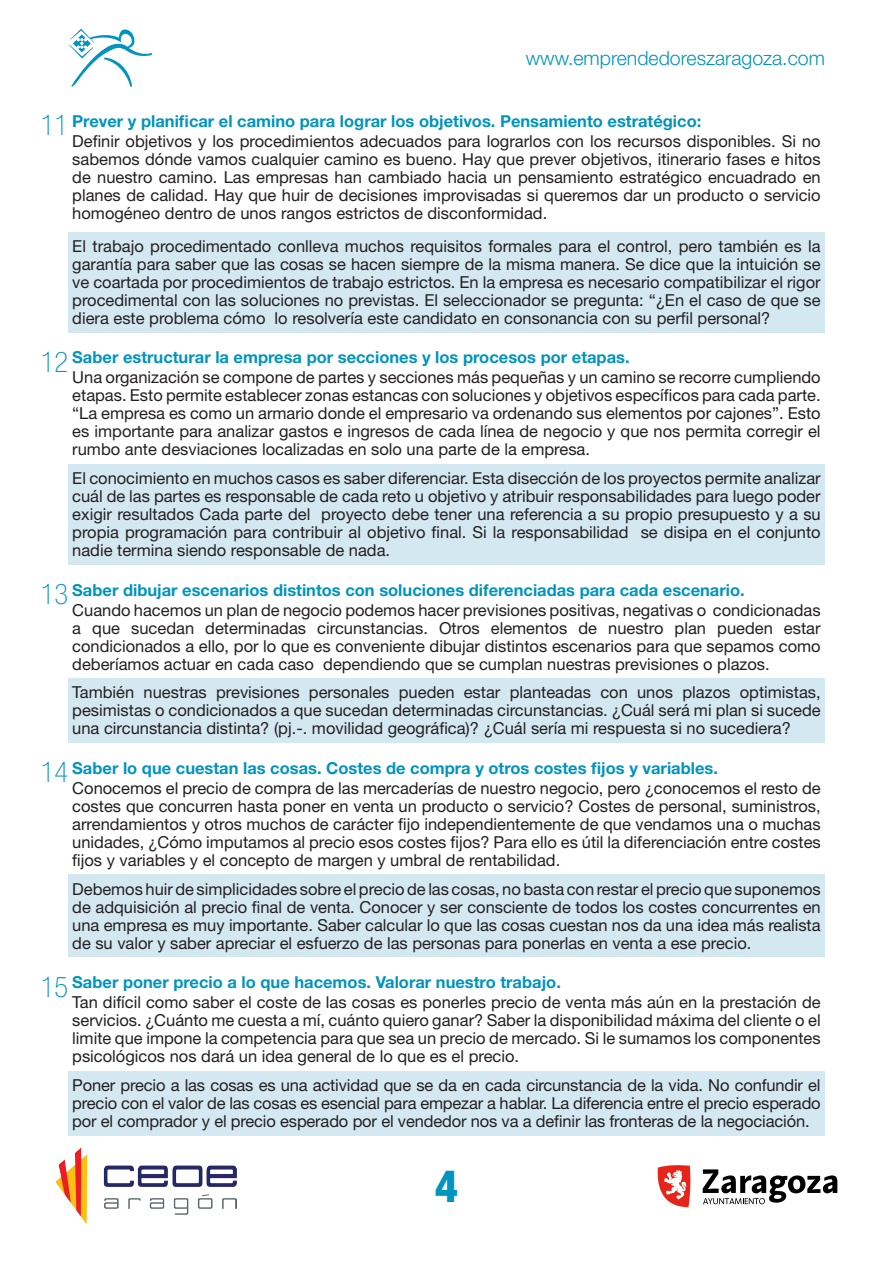
<style>
.page{position:relative;width:893px;height:1263px;background:#fff}
.page>*{position:absolute;margin:0;border:0;box-sizing:border-box;transform-origin:0 0}
.t1{font:800 condensed 45px "Helvetica Neue LT Std";color:#0094be}
.Número_Habilidades{font:100 condensed 28.5px "Helvetica Neue LT Std";color:#0094be}
.t2{font:300 19.5px "Helvetica Neue LT Std";color:#0094be}
.Texto_General{font:16.5px/18px "Helvetica Neue LT Std";color:#231f20;text-align:justify}
.Título_Habilidades{font:700 16.5px "Helvetica Neue LT Std";color:#0094be}
</style>
<div class="page">
<svg style="left:69px;top:29px;width:83px;height:58px"></svg>
<svg style="left:657px;top:1165px;width:34px;height:42px"></svg>
<svg style="left:703px;top:1169px;width:134px;height:35px"></svg>
<img style="left:55px;top:1148px;width:181px;height:77px">
<div style="left:68px;top:232px;width:757px;height:101px;background:#d4e8f2"></div>
<div style="left:68px;top:464px;width:757px;height:101px;background:#d4e8f2"></div>
<div style="left:68px;top:678px;width:757px;height:65px;background:#d4e8f2"></div>
<div style="left:68px;top:874px;width:757px;height:83px;background:#d4e8f2"></div>
<div style="left:68px;top:1070px;width:757px;height:65px;background:#d4e8f2"></div>
<p class="t2" style="left:526px;top:46px;width:301px">www.emprendedoreszaragoza.com</p>
<p class="Número_Habilidades" style="left:41px;top:109px;width:29px">11</p>
<p class="Título_Habilidades" style="left:72px;top:110px;width:631px">Prever y planificar el camino para lograr los objetivos. Pensamiento estratégico:</p>
<p class="Texto_General" style="left:72px;top:132px;width:750px">Definir objetivos y los procedimientos adecuados para lograrlos con los recursos disponibles. Si no sabemos dónde vamos cualquier camino es bueno. Hay que prever objetivos, itinerario fases e hitos de nuestro camino. Las empresas han cambiado hacia un pensamiento estratégico encuadrado en planes de calidad. Hay que huir de decisiones improvisadas si queremos dar un producto o servicio homogéneo dentro de unos rangos estrictos de disconformidad.</p>
<p class="Texto_General" style="left:72px;top:237px;width:750px">El trabajo procedimentado conlleva muchos requisitos formales para el control, pero también es la garantía para saber que las cosas se hacen siempre de la misma manera. Se dice que la intuición se ve coartada por procedimientos de trabajo estrictos. En la empresa es necesario compatibilizar el rigor procedimental con las soluciones no previstas. El seleccionador se pregunta: “¿En el caso de que se diera este problema cómo lo resolvería este candidato en consonancia con su perfil personal?</p>
<p class="Título_Habilidades" style="left:72px;top:347px;width:559px">Saber estructurar la empresa por secciones y los procesos por etapas.</p>
<p class="Texto_General" style="left:72px;top:368px;width:750px">Una organización se compone de partes y secciones más pequeñas y un camino se recorre cumpliendo etapas. Esto permite establecer zonas estancas con soluciones y objetivos específicos para cada parte. “La empresa es como un armario donde el empresario va ordenando sus elementos por cajones”. Esto es importante para analizar gastos e ingresos de cada línea de negocio y que nos permita corregir el rumbo ante desviaciones localizadas en solo una parte de la empresa.</p>
<p class="Texto_General" style="left:72px;top:469px;width:750px">El conocimiento en muchos casos es saber diferenciar. Esta disección de los proyectos permite analizar cuál de las partes es responsable de cada reto u objetivo y atribuir responsabilidades para luego poder exigir resultados Cada parte del proyecto debe tener una referencia a su propio presupuesto y a su propia programación para contribuir al objetivo final. Si la responsabilidad se disipa en el conjunto nadie termina siendo responsable de nada.</p>
<p class="Título_Habilidades" style="left:72px;top:579px;width:674px">Saber dibujar escenarios distintos con soluciones diferenciadas para cada escenario.</p>
<p class="Texto_General" style="left:72px;top:601px;width:750px">Cuando hacemos un plan de negocio podemos hacer previsiones positivas, negativas o condicionadas a que sucedan determinadas circunstancias. Otros elementos de nuestro plan pueden estar condicionados a ello, por lo que es conveniente dibujar distintos escenarios para que sepamos como deberíamos actuar en cada caso dependiendo que se cumplan nuestras previsiones o plazos.</p>
<p class="Texto_General" style="left:72px;top:683px;width:750px">También nuestras previsiones personales pueden estar planteadas con unos plazos optimistas, pesimistas o condicionados a que sucedan determinadas circunstancias. ¿Cuál será mi plan si sucede una circunstancia distinta? (pj.-. movilidad geográfica)? ¿Cuál sería mi respuesta si no sucediera?</p>
<p class="Título_Habilidades" style="left:72px;top:758px;width:647px">Saber lo que cuestan las cosas. Costes de compra y otros costes fijos y variables.</p>
<p class="Texto_General" style="left:72px;top:779px;width:750px">Conocemos el precio de compra de las mercaderías de nuestro negocio, pero ¿conocemos el resto de costes que concurren hasta poner en venta un producto o servicio? Costes de personal, suministros, arrendamientos y otros muchos de carácter fijo independientemente de que vendamos una o muchas unidades, ¿Cómo imputamos al precio esos costes fijos? Para ello es útil la diferenciación entre costes fijos y variables y el concepto de margen y umbral de rentabilidad.</p>
<p class="Texto_General" style="left:72px;top:879px;width:750px">Debemos huir de simplicidades sobre el precio de las cosas, no basta con restar el precio que suponemos de adquisición al precio final de venta. Conocer y ser consciente de todos los costes concurrentes en una empresa es muy importante. Saber calcular lo que las cosas cuestan nos da una idea más realista de su valor y saber apreciar el esfuerzo de las personas para ponerlas en venta a ese precio.</p>
<p class="Título_Habilidades" style="left:72px;top:972px;width:490px">Saber poner precio a lo que hacemos. Valorar nuestro trabajo.</p>
<p class="Texto_General" style="left:72px;top:993px;width:750px">Tan difícil como saber el coste de las cosas es ponerles precio de venta más aún en la prestación de servicios. ¿Cuánto me cuesta a mí, cuánto quiero ganar? Saber la disponibilidad máxima del cliente o el limite que impone la competencia para que sea un precio de mercado. Si le sumamos los componentes psicológicos nos dará un idea general de lo que es el precio.</p>
<p class="Texto_General" style="left:72px;top:1076px;width:750px">Poner precio a las cosas es una actividad que se da en cada circunstancia de la vida. No confundir el precio con el valor de las cosas es esencial para empezar a hablar. La diferencia entre el precio esperado por el comprador y el precio esperado por el vendedor nos va a definir las fronteras de la negociación.</p>
<p class="Número_Habilidades" style="left:41px;top:346px;width:29px">12</p>
<p class="Número_Habilidades" style="left:41px;top:578px;width:29px">13</p>
<p class="Número_Habilidades" style="left:41px;top:756px;width:29px">14</p>
<p class="Número_Habilidades" style="left:41px;top:970px;width:29px">15</p>
<h1 class="t1" style="left:435px;top:1158px;width:25px">4</h1>
</div>
